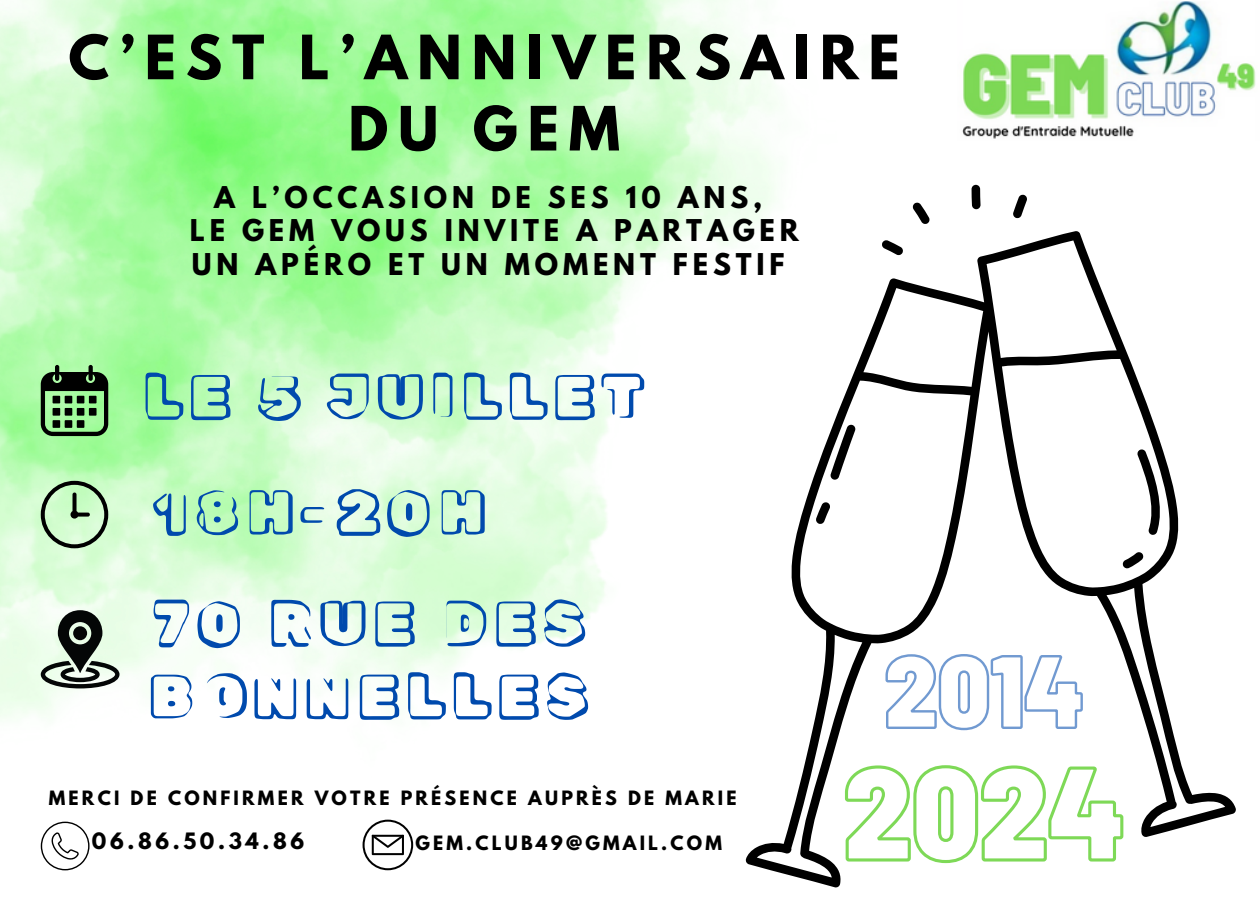
<style>
.page{position:relative;width:1260px;height:900px;background:#fff}
.page>*{position:absolute;margin:0;border:0;box-sizing:border-box;transform-origin:0 0}
.t1{font:56.5px/73px "Rubik Vinyl";letter-spacing:.18em;color:#004aad}
.t2{font:700 54px/71.2px "League Spartan";letter-spacing:.18em;color:#000;text-align:center}
.t3{font:700 26.5px/33.8px "League Spartan";letter-spacing:.18em;color:#000;text-align:center}
.t4{font:700 20px "League Spartan";letter-spacing:.18em;color:#000}
.t5{font:700 17.5px "League Spartan";letter-spacing:.18em;color:#000}
</style>
<div class="page">
<svg style="left:745px;top:185px;width:491px;height:703px"></svg>
<img style="left:0;top:0;width:892px;height:780px">
<img style="left:962px;top:1px;width:294px;height:138px">
<svg style="left:41px;top:822px;width:49px;height:48px"></svg>
<svg style="left:363px;top:820px;width:50px;height:50px"></svg>
<svg style="left:41px;top:481px;width:67px;height:67px;background:#a4c6a1"></svg>
<svg style="left:41px;top:365px;width:67px;height:71px;background:#5c8c59"></svg>
<div style="left:53px;top:396px;width:7px;height:7px;background:#000"></div>
<div style="left:53px;top:408px;width:7px;height:8px;background:#000"></div>
<div style="left:53px;top:420px;width:7px;height:8px;background:#000"></div>
<div style="left:65px;top:396px;width:7px;height:7px;background:#000"></div>
<div style="left:65px;top:408px;width:7px;height:8px;background:#000"></div>
<div style="left:65px;top:420px;width:7px;height:8px;background:#000"></div>
<div style="left:77px;top:396px;width:7px;height:7px;background:#000"></div>
<div style="left:77px;top:408px;width:7px;height:8px;background:#000"></div>
<div style="left:77px;top:420px;width:7px;height:8px;background:#000"></div>
<div style="left:89px;top:396px;width:8px;height:7px;background:#000"></div>
<div style="left:89px;top:408px;width:8px;height:8px;background:#000"></div>
<svg style="left:41px;top:610px;width:79px;height:78px"></svg>
<svg style="left:843px;top:764px;width:282px;height:101px"></svg>
<svg style="left:884px;top:653px;width:200px;height:78px"></svg>
<h4 class="t2" style="left:68px;top:29px;width:833px">C’EST L’ANNIVERSAIRE<br>DU GEM</h4>
<p class="t3" style="left:190px;top:183px;width:611px">A L’OCCASION DE SES 10 ANS,<br>LE GEM VOUS INVITE A PARTAGER<br>UN APÉRO ET UN MOMENT FESTIF</p>
<p class="t1" style="left:145px;top:361px;width:498px">LE 5 JUILLET</p>
<h3 class="t1" style="left:155px;top:476px;width:330px">18H-20H</h3>
<p class="t1" style="left:151px;top:587px;width:437px">70 RUE DES<br>BONNELLES</p>
<p class="t5" style="left:49px;top:789px;width:689px">MERCI DE CONFIRMER VOTRE PRÉSENCE AUPRÈS DE MARIE</p>
<h4 class="t4" style="left:92px;top:831px;width:214px">06.86.50.34.86</h4>
<p class="t5" style="left:415px;top:834px;width:308px">GEM.CLUB49@GMAIL.COM</p>
</div>
